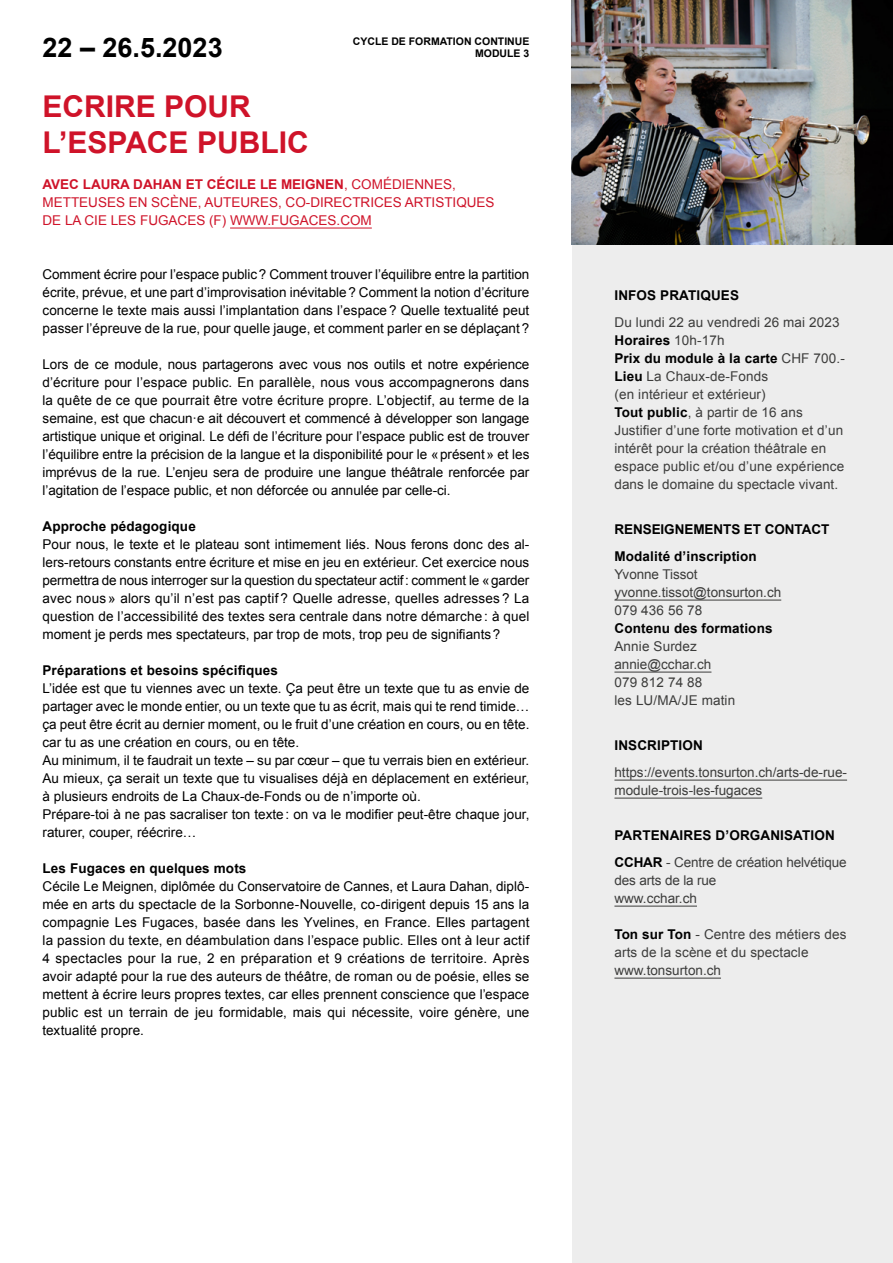
<style>
.page{position:relative;width:893px;height:1263px;background:#fff}
.page>*{position:absolute;margin:0;border:0;box-sizing:border-box;transform-origin:0 0}
.t1{font:700 30px/36px "Arial";color:#cf1329}
.t2{font:700 27px "Arial";color:#000}
.t3{font:13.5px/18px "Arial";color:#000;text-align:justify}
.t4{font:13.5px/18px "Arial";letter-spacing:.01em;color:#3c3c3b}
.t5{font:700 13.5px/27px "Arial";letter-spacing:.01em;color:#000}
.t6{font:13.5px/18px "Arial";color:#cf1329}
.t7{font:13.5px/18px "Arial";letter-spacing:-.01em;color:#3c3c3b}
.t8{font:700 10.5px/12px "Arial";color:#000;text-align:right}
.s1{font-weight:700}
.s2{font-weight:700;color:#000}
.s3{font-weight:400;color:#3c3c3b}
</style>
<div class="page">
<div style="left:572px;top:244px;width:321px;height:1019px;background:#ededed"></div>
<hr style="left:614px;top:600px;width:167px;height:1px;background:#3c3c3b">
<hr style="left:614px;top:672px;width:97px;height:1px;background:#3c3c3b">
<hr style="left:614px;top:780px;width:233px;height:1px;background:#3c3c3b">
<hr style="left:614px;top:798px;width:148px;height:1px;background:#3c3c3b">
<hr style="left:614px;top:906px;width:83px;height:1px;background:#3c3c3b">
<hr style="left:614px;top:978px;width:107px;height:1px;background:#3c3c3b">
<img style="left:572px;top:0;width:321px;height:244px">
<hr style="left:230px;top:228px;width:142px;height:1px;background:#cf1329">
<h2 class="t2" style="left:43px;top:30px;width:182px">22 – 26.5.2023</h2>
<p class="t8" style="left:353px;top:36px;width:178px">CYCLE DE FORMATION CONTINUE<br>MODULE 3</p>
<h1 class="t1" style="left:43px;top:89px;width:268px">ECRIRE POUR<br>L’ESPACE PUBLIC</h1>
<p class="t6" style="left:43px;top:175px;width:454px"><span class="s1">AVEC LAURA DAHAN ET CÉCILE LE MEIGNEN</span>, COMÉDIENNES,<br>METTEUSES EN SCÈNE, AUTEURES, CO-DIRECTRICES ARTISTIQUES<br>DE LA CIE LES FUGACES (F) WWW.FUGACES.COM</p>
<p class="t3" style="left:43px;top:265px;width:488px">Comment écrire pour l’espace public? Comment trouver l’équilibre entre la partition écrite, prévue, et une part d’improvisation inévitable? Comment la notion d’écriture concerne le texte mais aussi l’implantation dans l’espace? Quelle textualité peut passer l’épreuve de la rue, pour quelle jauge, et comment parler en se déplaçant ?</p>
<p class="t3" style="left:43px;top:355px;width:488px">Lors de ce module, nous partagerons avec vous nos outils et notre expérience d’écriture pour l’espace public. En parallèle, nous vous accompagnerons dans la quête de ce que pourrait être votre écriture propre. L’objectif, au terme de la semaine, est que chacun·e ait découvert et commencé à développer son langage artistique unique et original. Le défi de l’écriture pour l’espace public est de trouver l’équilibre entre la précision de la langue et la disponibilité pour le «présent» et les imprévus de la rue. L’enjeu sera de produire une langue théâtrale renforcée par l’agitation de l’espace public, et non déforcée ou annulée par celle-ci.</p>
<p class="t5" style="left:43px;top:513px;width:155px">Approche pédagogique</p>
<p class="t3" style="left:43px;top:535px;width:488px">Pour nous, le texte et le plateau sont intimement liés. Nous ferons donc des al&shy;lers-retours constants entre écriture et mise en jeu en extérieur. Cet exercice nous permettra de nous interroger sur la question du spectateur actif: comment le «garder avec nous » alors qu’il n’est pas captif ? Quelle adresse, quelles adresses ? La question de l’accessibilité des textes sera centrale dans notre démarche : à quel moment je perds mes spectateurs, par trop de mots, trop peu de signifiants?</p>
<p class="t5" style="left:43px;top:657px;width:237px">Préparations et besoins spécifiques</p>
<p class="t3" style="left:43px;top:679px;width:488px;text-align:left">L’idée est que tu viennes avec un texte. Ça peut être un texte que tu as envie de partager avec le monde entier, ou un texte que tu as écrit, mais qui te rend timide… ça peut être écrit au dernier moment, ou le fruit d’une création en cours, ou en tête. car tu as une création en cours, ou en tête.<br>Au minimum, il te faudrait un texte – su par cœur – que tu verrais bien en extérieur.<br>Au mieux, ça serait un texte que tu visualises déjà en déplacement en extérieur, à plusieurs endroits de La Chaux-de-Fonds ou de n’importe où.<br>Prépare-toi à ne pas sacraliser ton texte: on va le modifier peut-être chaque jour, raturer, couper, réécrire…</p>
<p class="t5" style="left:43px;top:855px;width:205px">Les Fugaces en quelques mots</p>
<p class="t3" style="left:43px;top:877px;width:488px">Cécile Le Meignen, diplômée du Conservatoire de Cannes, et Laura Dahan, diplô&shy;mée en arts du spectacle de la Sorbonne-Nouvelle, co-dirigent depuis 15 ans la compagnie Les Fugaces, basée dans les Yvelines, en France. Elles partagent la passion du texte, en déambulation dans l’espace public. Elles ont à leur actif 4 spectacles pour la rue, 2 en préparation et 9 créations de territoire. Après avoir adapté pour la rue des auteurs de théâtre, de roman ou de poésie, elles se mettent à écrire leurs propres textes, car elles prennent conscience que l’espace public est un terrain de jeu formidable, mais qui nécessite, voire génère, une textualité propre.</p>
<p class="t5" style="left:614px;top:282px;width:126px">INFOS PRATIQUES</p>
<p class="t4" style="left:614px;top:313px;width:232px">Du lundi 22 au vendredi 26 mai 2023<br><span class="s2">Horaires</span> 10h-17h<br><span class="s2">Prix du module à la carte</span> CHF 700.-<br><span class="s2">Lieu</span> La Chaux-de-Fonds<br>(en intérieur et extérieur)<br><span class="s2">Tout public</span>, à partir de 16 ans<br>Justifier d’une forte motivation et d’un intérêt pour la création théâtrale en espace public et/ou d’une expérience dans le domaine du spectacle vivant.</p>
<p class="t5" style="left:614px;top:516px;width:216px">RENSEIGNEMENTS ET CONTACT<br>Modalité d’inscription</p>
<p class="t4" style="left:614px;top:565px;width:168px">Yvonne Tissot yvonne.tissot@tonsurton.ch<br>079 436 56 78</p>
<p class="t5" style="left:614px;top:615px;width:160px">Contenu des formations</p>
<p class="t4" style="left:614px;top:637px;width:122px">Annie Surdez annie@cchar.ch<br>079 812 74 88<br>les LU/MA/JE matin</p>
<p class="t5" style="left:614px;top:732px;width:90px">INSCRIPTION</p>
<p class="t4" style="left:614px;top:763px;width:234px">https://events.tonsurton.ch/arts-de-rue&shy;module-trois-les-fugaces</p>
<p class="t5" style="left:614px;top:822px;width:234px">PARTENAIRES D’ORGANISATION<br>CCHAR <span class="s3">- Centre de création helvétique</span></p>
<p class="t7" style="left:614px;top:871px;width:104px">des arts de la rue www.cchar.ch</p>
<p class="t4" style="left:614px;top:925px;width:233px"><span class="s2">Ton sur Ton</span> - Centre des métiers des arts de la scène et du spectacle www.tonsurton.ch</p>
</div>
